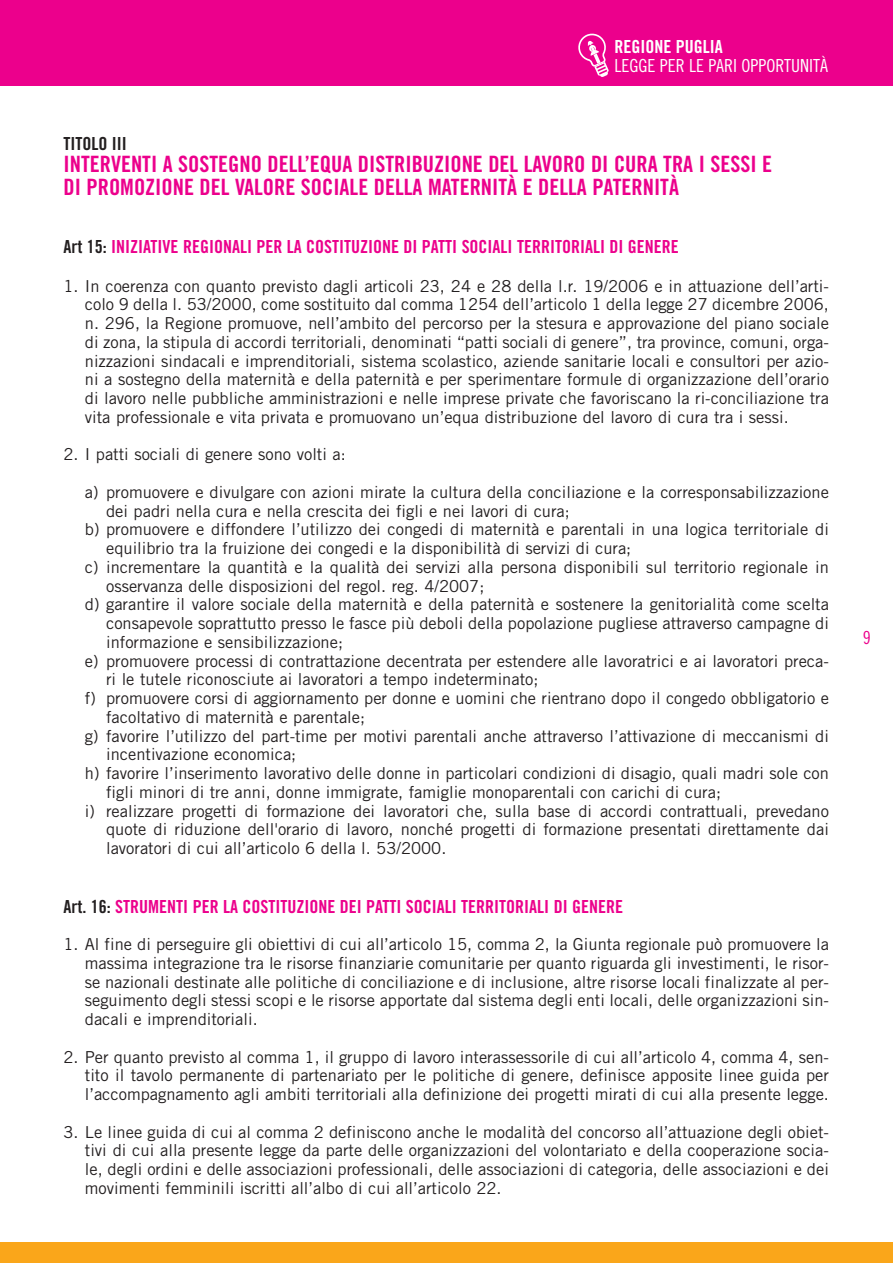
<style>
.page{position:relative;width:893px;height:1263px;background:#fff}
.page>*{position:absolute;margin:0;border:0;box-sizing:border-box;transform-origin:0 0}
.t1{font:22.5px/22.5px "Trade Gothic Bold Cond Twenty";color:#ec008c}
.t2{font:18px "Trade Gothic Bold Cond Twenty";color:#ec008c}
.t3{font:18px "Trade Gothic Cond Eighteen";color:#fff}
.t4{font:18px "Trade Gothic Bold Cond Twenty";color:#fff}
.t5{font:18px "Trade Gothic Bold Cond Twenty";color:#231f20}
.t6{font:18px "Trade Gothic Cond Eighteen";color:#ec008c}
.t7{font:16.5px/18.8px "Trade Gothic";color:#231f20;text-align:justify}
.s1{color:#231f20}
</style>
<div class="page">
<div style="left:0;top:0;width:893px;height:86px;background:#ec008c"></div>
<div style="left:0;top:1242px;width:893px;height:21px;background:#faa61a"></div>
<svg style="left:578px;top:33px;width:31px;height:44px"></svg>
<p class="t4" style="left:614px;top:40px;width:110px">REGIONE PUGLIA</p>
<p class="t3" style="left:614px;top:59px;width:215px">LEGGE PER LE PARI OPPORTUNITÀ</p>
<p class="t5" style="left:64px;top:137px;width:65px">TITOLO III</p>
<h1 class="t1" style="left:64px;top:155px;width:710px">INTERVENTI A SOSTEGNO DELL’EQUA DISTRIBUZIONE DEL LAVORO DI CURA TRA I SESSI E<br>DI PROMOZIONE DEL VALORE SOCIALE DELLA MATERNITÀ E DELLA PATERNITÀ</h1>
<p class="t2" style="left:64px;top:240px;width:617px"><span class="s1">Art 15:</span> INIZIATIVE REGIONALI PER LA COSTITUZIONE DI PATTI SOCIALI TERRITORIALI DI GENERE</p>
<p class="t7" style="left:85px;top:278px;width:746px;text-indent:-21px">1. In coerenza con quanto previsto dagli articoli 23, 24 e 28 della l.r. 19/2006 e in attuazione dell’arti&shy;colo 9 della l. 53/2000, come sostituito dal comma 1254 dell’articolo 1 della legge 27 dicembre 2006, n. 296, la Regione promuove, nell’ambito del percorso per la stesura e approvazione del piano sociale di zona, la stipula di accordi territoriali, denominati “patti sociali di genere”, tra province, comuni, orga&shy;nizzazioni sindacali e imprenditoriali, sistema scolastico, aziende sanitarie locali e consultori per azio&shy;ni a sostegno della maternità e della paternità e per sperimentare formule di organizzazione dell’orario di lavoro nelle pubbliche amministrazioni e nelle imprese private che favoriscano la ri-conciliazione tra vita professionale e vita privata e promuovano un’equa distribuzione del lavoro di cura tra i sessi.</p>
<p class="t7" style="left:64px;top:446px;width:284px">2. I patti sociali di genere sono volti a:</p>
<p class="t7" style="left:85px;top:484px;width:746px">a) promuovere e divulgare con azioni mirate la cultura della conciliazione e la corresponsabilizzazione</p>
<p class="t7" style="left:106px;top:503px;width:465px">dei padri nella cura e nella crescita dei figli e nei lavori di cura;</p>
<p class="t7" style="left:85px;top:521px;width:746px">b) promuovere e diffondere l’utilizzo dei congedi di maternità e parentali in una logica territoriale di</p>
<p class="t7" style="left:106px;top:540px;width:527px">equilibrio tra la fruizione dei congedi e la disponibilità di servizi di cura;</p>
<p class="t7" style="left:85px;top:559px;width:746px">c) incrementare la quantità e la qualità dei servizi alla persona disponibili sul territorio regionale in</p>
<p class="t7" style="left:106px;top:578px;width:380px">osservanza delle disposizioni del regol. reg. 4/2007;</p>
<p class="t7" style="left:85px;top:596px;width:746px">d) garantire il valore sociale della maternità e della paternità e sostenere la genitorialità come scelta</p>
<p class="t7" style="left:106px;top:615px;width:724px">consapevole soprattutto presso le fasce più deboli della popolazione pugliese attraverso campagne di</p>
<p class="t7" style="left:106px;top:634px;width:238px">informazione e sensibilizzazione;</p>
<p class="t7" style="left:85px;top:653px;width:746px">e) promuovere processi di contrattazione decentrata per estendere alle lavoratrici e ai lavoratori preca-</p>
<p class="t7" style="left:106px;top:671px;width:434px">ri le tutele riconosciute ai lavoratori a tempo indeterminato;</p>
<p class="t7" style="left:85px;top:690px;width:746px">f) promuovere corsi di aggiornamento per donne e uomini che rientrano dopo il congedo obbligatorio e</p>
<p class="t7" style="left:106px;top:709px;width:261px">facoltativo di maternità e parentale;</p>
<p class="t7" style="left:85px;top:728px;width:746px">g) favorire l’utilizzo del part-time per motivi parentali anche attraverso l’attivazione di meccanismi di</p>
<p class="t7" style="left:106px;top:746px;width:192px">incentivazione economica;</p>
<p class="t7" style="left:85px;top:765px;width:746px">h) favorire l’inserimento lavorativo delle donne in particolari condizioni di disagio, quali madri sole con</p>
<p class="t7" style="left:106px;top:784px;width:616px">figli minori di tre anni, donne immigrate, famiglie monoparentali con carichi di cura;</p>
<p class="t7" style="left:85px;top:803px;width:746px">i) realizzare progetti di formazione dei lavoratori che, sulla base di accordi contrattuali, prevedano</p>
<p class="t7" style="left:106px;top:821px;width:724px">quote di riduzione dell'orario di lavoro, nonché progetti di formazione presentati direttamente dai</p>
<p class="t7" style="left:106px;top:840px;width:342px">lavoratori di cui all’articolo 6 della l. 53/2000.</p>
<p class="t2" style="left:64px;top:899px;width:561px"><span class="s1">Art. 16:</span> STRUMENTI PER LA COSTITUZIONE DEI PATTI SOCIALI TERRITORIALI DI GENERE</p>
<p class="t7" style="left:85px;top:936px;width:746px;text-indent:-21px">1. Al fine di perseguire gli obiettivi di cui all’articolo 15, comma 2, la Giunta regionale può promuovere la massima integrazione tra le risorse finanziarie comunitarie per quanto riguarda gli investimenti, le risor&shy;se nazionali destinate alle politiche di conciliazione e di inclusione, altre risorse locali finalizzate al per&shy;seguimento degli stessi scopi e le risorse apportate dal sistema degli enti locali, delle organizzazioni sin&shy;dacali e imprenditoriali.</p>
<p class="t7" style="left:85px;top:1049px;width:746px;text-indent:-21px">2. Per quanto previsto al comma 1, il gruppo di lavoro interassessorile di cui all’articolo 4, comma 4, sen&shy;tito il tavolo permanente di partenariato per le politiche di genere, definisce apposite linee guida per l’accompagnamento agli ambiti territoriali alla definizione dei progetti mirati di cui alla presente legge.</p>
<p class="t7" style="left:85px;top:1124px;width:746px;text-indent:-21px">3. Le linee guida di cui al comma 2 definiscono anche le modalità del concorso all’attuazione degli obiet&shy;tivi di cui alla presente legge da parte delle organizzazioni del volontariato e della cooperazione socia&shy;le, degli ordini e delle associazioni professionali, delle associazioni di categoria, delle associazioni e dei movimenti femminili iscritti all’albo di cui all’articolo 22.</p>
<p class="t6" style="left:863px;top:631px;width:9px">9</p>
</div>
